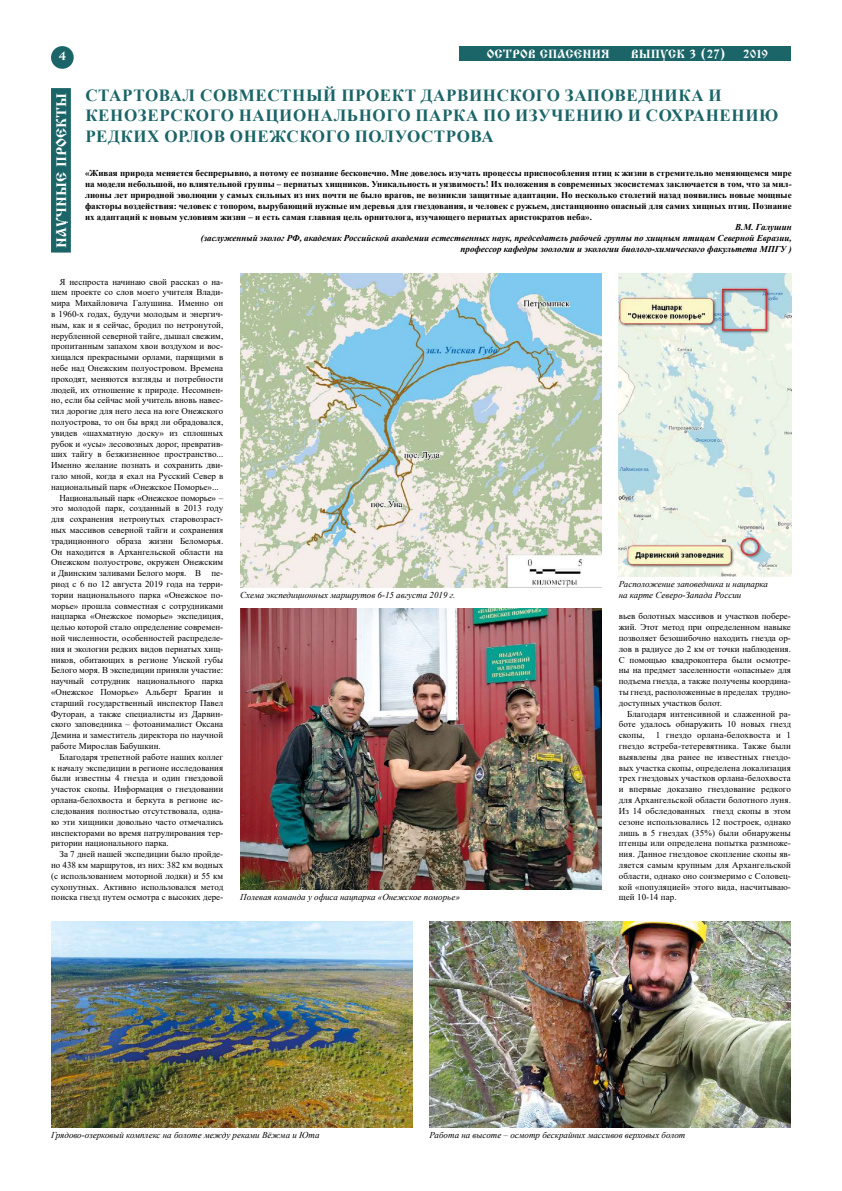
<style>
.page{position:relative;width:842px;height:1191px;background:#fff}
.page>*{position:absolute;margin:0;border:0;box-sizing:border-box;transform-origin:0 0}
.t1{font:700 17px/20.4px "Times New Roman";letter-spacing:.035em;color:#1b6568}
.t2{font:14px "Izhitsa";color:#fff}
.t3{font:12px "Izhitsa";color:#fff}
.t4{font:9px/10.8px "Times New Roman";color:#000;text-align:justify}
.t5{font:700 9px/10.8px "Times New Roman";color:#000;text-align:justify}
.t6{font:italic 9px "Times New Roman";color:#000}
.t7{font:italic 700 9px/10.8px "Times New Roman";color:#000;text-align:right}
.t8{font:9px "Times New Roman";letter-spacing:-.02em;color:#000}
</style>
<div class="page">
<div style="left:51px;top:46px;width:23px;height:23px;background:#1b6568;border-radius:50%"></div>
<div style="left:459px;top:46px;width:332px;height:15px;background:#1b6568"></div>
<div style="left:53px;top:90px;width:16px;height:161px;background:#1b6568"></div>
<div style="left:51px;top:88px;width:20px;height:164px;border:3px solid #1b6568"></div>
<img style="left:240px;top:274px;width:362px;height:313px">
<img style="left:619px;top:274px;width:173px;height:302px">
<img style="left:51px;top:922px;width:361px;height:205px">
<img style="left:240px;top:608px;width:362px;height:281px">
<img style="left:429px;top:922px;width:362px;height:205px">
<h3 class="t3" style="left:59px;top:49px;width:9px">4</h3>
<h3 class="t3" style="left:487px;top:47px;width:125px">ОСТРОВ СПАСЕНИЯ</h3>
<h3 class="t3" style="left:631px;top:47px;width:97px">ВЫПУСК 3 (27)</h3>
<h3 class="t3" style="left:743px;top:47px;width:27px">2019</h3>
<h2 class="t2" style="left:53px;top:248px;width:156px;rotate:-90deg">НАУЧНЫЕ ПРОЕКТЫ</h2>
<h1 class="t1" style="left:85px;top:84px;width:694px">СТАРТОВАЛ СОВМЕСТНЫЙ ПРОЕКТ ДАРВИНСКОГО ЗАПОВЕДНИКА И<br>КЕНОЗЕРСКОГО НАЦИОНАЛЬНОГО ПАРКА ПО ИЗУЧЕНИЮ И СОХРАНЕНИЮ<br>РЕДКИХ ОРЛОВ ОНЕЖСКОГО ПОЛУОСТРОВА</h1>
<p class="t5" style="left:85px;top:168px;width:708px">«Живая природа меняется беспрерывно, а потому ее познание бесконечно. Мне довелось изучать процессы приспособления птиц к жизни в стремительно меняющемся мире на модели небольшой, но влиятельной группы – пернатых хищников. Уникальность и уязвимость! Их положения в современных экосистемах заключается в том, что за мил&shy;лионы лет природной эволюции у самых сильных из них почти не было врагов, не возникли защитные адаптации. Но несколько столетий назад появились новые мощные факторы воздействия: человек с топором, вырубающий нужные им деревья для гнездования, и человек с ружьем, дистанционно опасный для самих хищных птиц. Познание их адаптаций к новым условиям жизни – и есть самая главная цель орнитолога, изучающего пернатых аристократов неба».</p>
<p class="t7" style="left:201px;top:222px;width:592px">В.М. Галушин<br>(заслуженный эколог РФ, академик Российской академии естественных наук, председатель рабочей группы по хищным птицам Северной Евразии, профессор кафедры зоологии и экологии биолого-химического факультета МПГУ )</p>
<p class="t4" style="left:60px;top:276px;width:165px">Я неспроста начинаю свой рассказ о на-</p>
<p class="t4" style="left:51px;top:287px;width:174px">шем проекте со слов моего учителя Влади-</p>
<p class="t4" style="left:51px;top:297px;width:174px">мира Михайловича Галушина. Именно он</p>
<p class="t4" style="left:51px;top:308px;width:174px">в 1960-х годах, будучи молодым и энергич-</p>
<p class="t4" style="left:51px;top:319px;width:174px">ным, как и я сейчас, бродил по нетронутой,</p>
<p class="t4" style="left:51px;top:330px;width:174px">нерубленной северной тайге, дышал свежим,</p>
<p class="t4" style="left:51px;top:341px;width:174px">пропитанным запахом хвои воздухом и вос-</p>
<p class="t4" style="left:51px;top:351px;width:174px">хищался прекрасными орлами, парящими в</p>
<p class="t4" style="left:51px;top:362px;width:174px">небе над Онежским полуостровом. Времена</p>
<p class="t4" style="left:51px;top:373px;width:174px">проходят, меняются взгляды и потребности</p>
<p class="t4" style="left:51px;top:384px;width:174px">людей, их отношение к природе. Несомнен-</p>
<p class="t4" style="left:51px;top:395px;width:174px">но, если бы сейчас мой учитель вновь навес-</p>
<p class="t4" style="left:51px;top:405px;width:174px">тил дорогие для него леса на юге Онежского</p>
<p class="t4" style="left:51px;top:416px;width:174px">полуострова, то он бы вряд ли обрадовался,</p>
<p class="t4" style="left:51px;top:427px;width:174px">увидев «шахматную доску» из сплошных</p>
<p class="t4" style="left:51px;top:438px;width:174px">рубок и «усы» лесовозных дорог, превратив-</p>
<p class="t4" style="left:51px;top:449px;width:174px">ших тайгу в безжизненное пространство...</p>
<p class="t4" style="left:51px;top:459px;width:174px">Именно желание познать и сохранить дви-</p>
<p class="t4" style="left:51px;top:470px;width:174px">гало мной, когда я ехал на Русский Север в</p>
<p class="t4" style="left:51px;top:481px;width:169px">национальный парк «Онежское Поморье»...</p>
<p class="t8" style="left:60px;top:491px;width:165px">Национальный парк «Онежское поморье» –</p>
<p class="t4" style="left:51px;top:503px;width:174px">это молодой парк, созданный в 2013 году</p>
<p class="t4" style="left:51px;top:513px;width:174px">для сохранения нетронутых старовозраст-</p>
<p class="t4" style="left:51px;top:524px;width:174px">ных массивов северной тайги и сохранения</p>
<p class="t4" style="left:51px;top:535px;width:174px">традиционного образа жизни Беломорья.</p>
<p class="t4" style="left:51px;top:546px;width:174px">Он находится в Архангельской области на</p>
<p class="t4" style="left:51px;top:557px;width:174px">Онежском полуострове, окружен Онежским</p>
<p class="t4" style="left:51px;top:567px;width:174px">и Двинским заливами Белого моря. В пе-</p>
<p class="t4" style="left:51px;top:578px;width:174px">риод с 6 по 12 августа 2019 года на терри-</p>
<p class="t4" style="left:51px;top:589px;width:174px">тории национального парка «Онежское по-</p>
<p class="t4" style="left:51px;top:600px;width:174px">морье» прошла совместная с сотрудниками</p>
<p class="t4" style="left:51px;top:611px;width:174px">нацпарка «Онежское поморье» экспедиция,</p>
<p class="t4" style="left:51px;top:621px;width:174px">целью которой стало определение современ-</p>
<p class="t4" style="left:51px;top:632px;width:174px">ной численности, особенностей распределе-</p>
<p class="t4" style="left:51px;top:643px;width:174px">ния и экологии редких видов пернатых хищ-</p>
<p class="t4" style="left:51px;top:654px;width:174px">ников, обитающих в регионе Унской губы</p>
<p class="t4" style="left:51px;top:665px;width:174px">Белого моря. В экспедиции приняли участие:</p>
<p class="t4" style="left:51px;top:675px;width:174px">научный сотрудник национального парка</p>
<p class="t4" style="left:51px;top:686px;width:174px">«Онежское Поморье» Альберт Брагин и</p>
<p class="t4" style="left:51px;top:697px;width:174px">старший государственный инспектор Павел</p>
<p class="t4" style="left:51px;top:708px;width:174px">Футоран, а также специалисты из Дарвин-</p>
<p class="t4" style="left:51px;top:719px;width:174px">ского заповедника – фотоанималист Оксана</p>
<p class="t4" style="left:51px;top:729px;width:174px">Демина и заместитель директора по научной</p>
<p class="t4" style="left:51px;top:740px;width:111px">работе Мирослав Бабушкин.</p>
<p class="t4" style="left:60px;top:751px;width:165px">Благодаря трепетной работе наших коллег</p>
<p class="t4" style="left:51px;top:762px;width:174px">к началу экспедиции в регионе исследования</p>
<p class="t4" style="left:51px;top:773px;width:174px">были известны 4 гнезда и один гнездовой</p>
<p class="t4" style="left:51px;top:783px;width:174px">участок скопы. Информация о гнездовании</p>
<p class="t4" style="left:51px;top:794px;width:174px">орлана-белохвоста и беркута в регионе ис-</p>
<p class="t4" style="left:51px;top:805px;width:174px">следования полностью отсутствовала, одна-</p>
<p class="t4" style="left:51px;top:816px;width:174px">ко эти хищники довольно часто отмечались</p>
<p class="t4" style="left:51px;top:827px;width:174px">инспекторами во время патрулирования тер-</p>
<p class="t4" style="left:51px;top:837px;width:119px">ритории национального парка.</p>
<p class="t4" style="left:60px;top:848px;width:165px">За 7 дней нашей экспедиции было пройде-</p>
<p class="t4" style="left:51px;top:859px;width:174px">но 438 км маршрутов, из них: 382 км водных</p>
<p class="t4" style="left:51px;top:870px;width:174px">(с использованием моторной лодки) и 55 км</p>
<p class="t4" style="left:51px;top:881px;width:174px">сухопутных. Активно использовался метод</p>
<p class="t4" style="left:51px;top:891px;width:174px">поиска гнезд путем осмотра с высоких дере-</p>
<p class="t6" style="left:619px;top:578px;width:151px">Расположение заповедника и нацпарка</p>
<p class="t6" style="left:240px;top:588px;width:217px">Схема экспедиционных маршрутов 6-15 августа 2019 г.</p>
<p class="t6" style="left:619px;top:588px;width:124px">на карте Северо-Запада России</p>
<p class="t4" style="left:619px;top:611px;width:174px">вьев болотных массивов и участков побере&shy;жий. Этот метод при определенном навыке позволяет безошибочно находить гнезда ор&shy;лов в радиусе до 2 км от точки наблюдения.<br>С помощью квадрокоптера были осмотре&shy;ны на предмет заселенности «опасные» для подъема гнезда, а также получены координа&shy;ты гнезд, расположенные в пределах трудно&shy;доступных участков болот.</p>
<p class="t4" style="left:619px;top:708px;width:174px;text-indent:9px">Благодаря интенсивной и слаженной ра&shy;боте удалось обнаружить 10 новых гнезд скопы, 1 гнездо орлана-белохвоста и 1 гнездо ястреба-тетеревятника. Также были выявлены два ранее не известных гнездо&shy;вых участка скопы, определена локализация трех гнездовых участков орлана-белохвоста и впервые доказано гнездование редкого для Архангельской области болотного луня.<br>Из 14 обследованных гнезд скопы в этом сезоне использовались 12 построек, однако лишь в 5 гнездах (35%) были обнаружены птенцы или определена попытка размноже&shy;ния. Данное гнездовое скопление скопы яв&shy;ляется самым крупным для Архангельской области, однако оно соизмеримо с Соловец&shy;кой «популяцией» этого вида, насчитываю&shy;щей 10-14 пар.</p>
<p class="t6" style="left:240px;top:891px;width:221px">Полевая команда у офиса нацпарка «Онежское поморье»</p>
<p class="t6" style="left:51px;top:1128px;width:270px">Грядово-озерковый комплекс на болоте между реками Вёжма и Юта</p>
<p class="t6" style="left:429px;top:1128px;width:257px">Работа на высоте – осмотр бескрайних массивов верховых болот</p>
</div>
